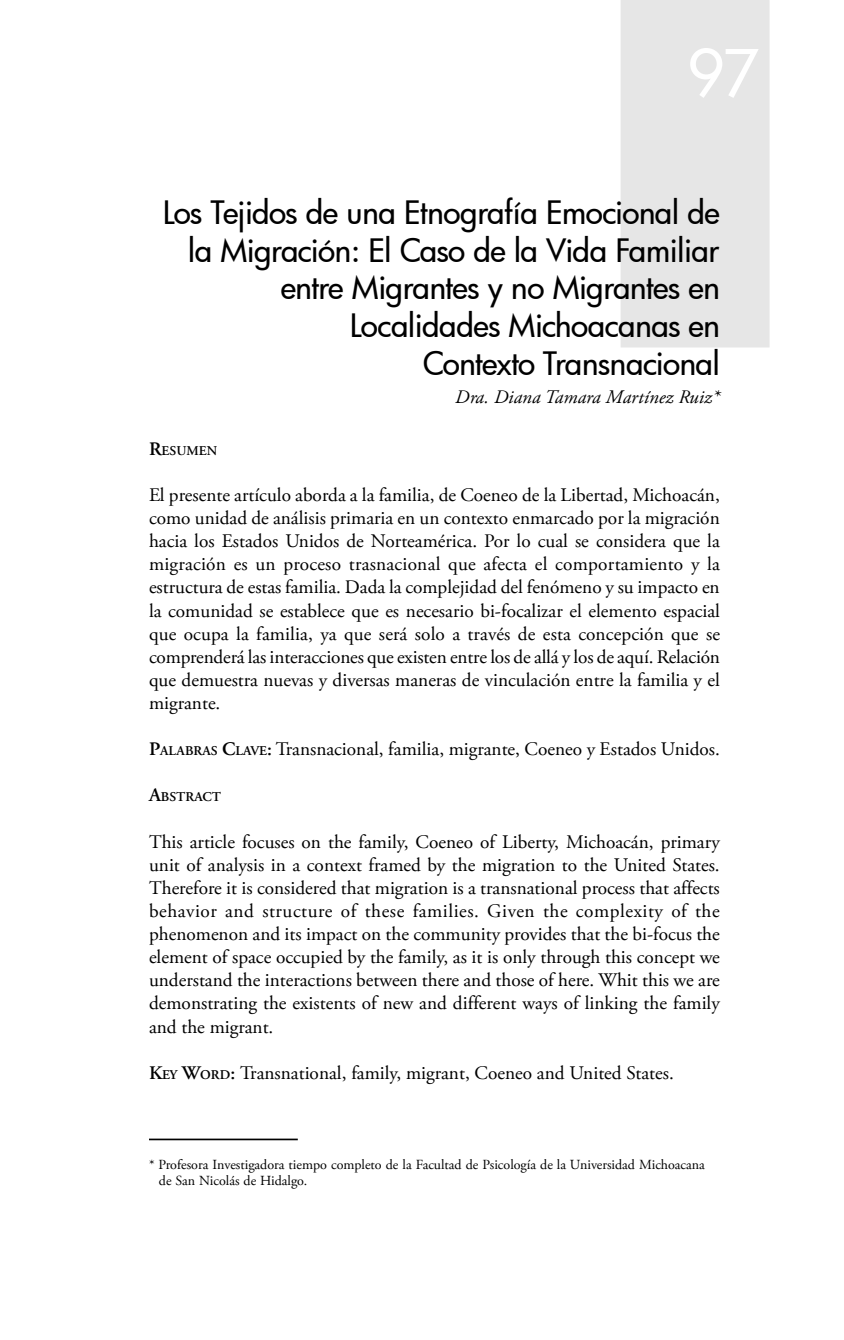
<style>
.page{position:relative;width:844px;height:1340px;background:#fff}
.page>*{position:absolute;margin:0;border:0;box-sizing:border-box;transform-origin:0 0}
.t1{font:500 63px "Futura";color:#fff}
.t2{font:500 31.5px/37.8px "Futura";letter-spacing:-.015em;color:#000;text-align:right}
.t3{font:19.25px/23.1px "Adobe Garamond Pro";color:#000;text-align:justify}
.t4{font:italic 19.25px "Adobe Garamond Pro";color:#000}
.t5{font:14px/16.8px "Adobe Garamond Pro";color:#000}
.t6{font:700 13.47px "Adobe Garamond Pro";color:#000}
.s1{font-size:19.25px}
.s2{font-weight:700}
.s3{font-weight:700;font-size:13.47px}
</style>
<div class="page">
<div style="left:620px;top:0;width:149px;height:347px;background:#e6e6e6;border:2px solid #e6e6e6"></div>
<hr style="left:149px;top:1138px;width:149px;height:2px;background:#000">
<h1 class="t1" style="left:688px;top:31px;width:73px">97</h1>
<h2 class="t2" style="left:163px;top:193px;width:558px">Los Tejidos de una Etnografía Emocional de la Migración: El Caso de la Vida Familiar entre Migrantes y no Migrantes en Localidades Michoacanas en<br>Contexto Transnacional</h2>
<p class="t4" style="left:455px;top:388px;width:266px">Dra. Diana Tamara Martínez Ruiz*</p>
<p class="t6" style="left:149px;top:445px;width:70px"><span class="s1">R</span>ESUMEN</p>
<p class="t3" style="left:149px;top:485px;width:572px">El presente artículo aborda a la familia, de Coeneo de la Libertad, Michoacán, como unidad de análisis primaria en un contexto enmarcado por la migración hacia los Estados Unidos de Norteamérica. Por lo cual se considera que la migración es un proceso trasnacional que afecta el comportamiento y la estructura de estas familia. Dada la complejidad del fenómeno y su impacto en la comunidad se establece que es necesario bi-focalizar el elemento espacial que ocupa la familia, ya que será solo a través de esta concepción que se comprenderá las interacciones que existen entre los de allá y los de aquí. Relación que demuestra nuevas y diversas maneras de vinculación entre la familia y el migrante.</p>
<p class="t3" style="left:149px;top:739px;width:572px"><span class="s2">P</span><span class="s3">ALABRAS</span> <span class="s2">C</span><span class="s3">LAVE</span><span class="s2">:</span> Transnacional, familia, migrante, Coeneo y Estados Unidos.</p>
<p class="t6" style="left:149px;top:791px;width:74px"><span class="s1">A</span>BSTRACT</p>
<p class="t3" style="left:149px;top:831px;width:572px">This article focuses on the family, Coeneo of Liberty, Michoacán, primary unit of analysis in a context framed by the migration to the United States.<br>Therefore it is considered that migration is a transnational process that affects behavior and structure of these families. Given the complexity of the phenomenon and its impact on the community provides that the bi-focus the element of space occupied by the family, as it is only through this concept we understand the interactions between there and those of here. Whit this we are demonstrating the existents of new and different ways of linking the family and the migrant.</p>
<p class="t3" style="left:149px;top:1062px;width:526px"><span class="s2">K</span><span class="s3">EY</span> <span class="s2">W</span><span class="s3">ORD</span><span class="s2">:</span> Transnational, family, migrant, Coeneo and United States.</p>
<p class="t5" style="left:159px;top:1157px;width:547px;text-indent:-10px">* Profesora Investigadora tiempo completo de la Facultad de Psicología de la Universidad Michoacana de San Nicolás de Hidalgo.</p>
</div>
